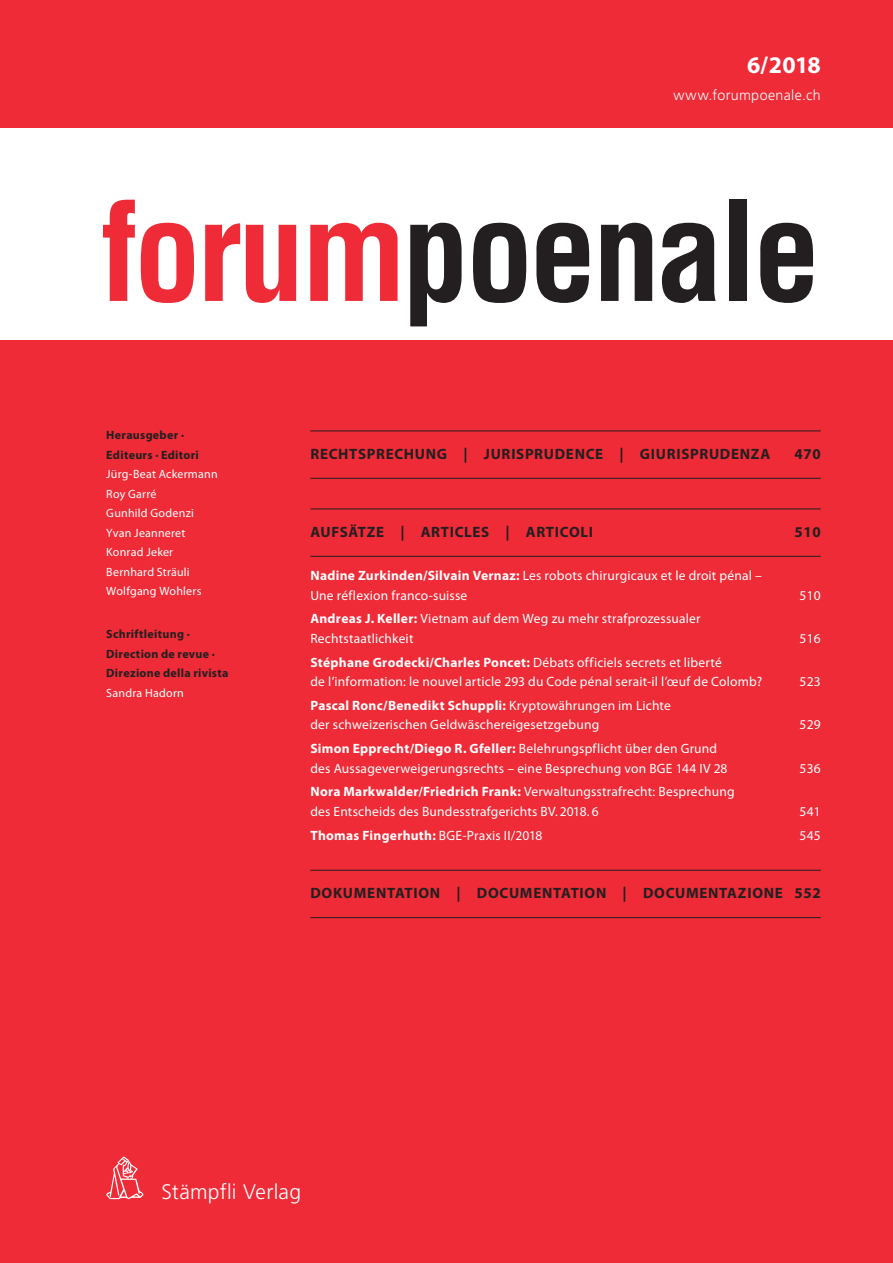
<style>
.page{position:relative;width:893px;height:1263px;background:#fff}
.page>*{position:absolute;margin:0;border:0;box-sizing:border-box;transform-origin:0 0}
.t1{font:700 condensed 135px "Helvetica LT Std";letter-spacing:-.03em;color:#231f20}
.t2{font:700 24px "Myriad Pro";color:#fff}
.t3{font:300 21px "Frutiger";letter-spacing:.015em;color:#fff}
.t4{font:700 15px "Myriad Pro";letter-spacing:.045em;color:#231f20}
.t5{font:300 14.25px "Frutiger";letter-spacing:.025em;color:#fff}
.t6{font:13.5px/19.5px "Myriad Pro";letter-spacing:.015em;color:#fff}
.t7{font:700 13.5px "Myriad Pro";letter-spacing:.02em;color:#fff}
.t8{font:12px/19.5px "Myriad Pro";letter-spacing:.02em;color:#fff}
.t9{font:700 12px/19.5px "Myriad Pro";letter-spacing:.025em;color:#231f20}
.s1{color:#ee2b37}
.s2{font-weight:700}
.s3{font-weight:400}
</style>
<div class="page">
<div style="left:0;top:340px;width:893px;height:923px;background:#ee2b37"></div>
<div style="left:0;top:0;width:893px;height:128px;background:#ee2b37"></div>
<svg style="left:106px;top:1157px;width:38px;height:42px"></svg>
<hr style="left:310px;top:431px;width:511px;height:1px;background:#231f20">
<hr style="left:310px;top:478px;width:511px;height:1px;background:#231f20">
<hr style="left:310px;top:509px;width:511px;height:1px;background:#231f20">
<hr style="left:310px;top:556px;width:511px;height:1px;background:#231f20">
<hr style="left:310px;top:870px;width:511px;height:1px;background:#231f20">
<hr style="left:310px;top:917px;width:511px;height:1px;background:#231f20">
<h2 class="t2" style="left:747px;top:51px;width:75px">6/2018</h2>
<p class="t5" style="left:673px;top:87px;width:149px">www.forumpoenale.ch</p>
<h1 class="t1" style="left:100px;top:167px;width:722px"><span class="s1">forum</span>poenale</h1>
<p class="t9" style="left:106px;top:425px;width:94px">Herausgeber ·<br>Editeurs · Editori</p>
<p class="t8" style="left:106px;top:464px;width:113px">Jürg-Beat Ackermann<br>Roy Garré<br>Gunhild Godenzi<br>Yvan Jeanneret<br>Konrad Jeker<br>Bernhard Sträuli<br>Wolfgang Wohlers</p>
<p class="t9" style="left:106px;top:625px;width:124px">Schriftleitung ·<br>Direction de revue ·<br>Direzione della rivista</p>
<p class="t8" style="left:106px;top:683px;width:79px">Sandra Hadorn</p>
<p class="t4" style="left:310px;top:445px;width:461px">RECHTSPRECHUNG | JURISPRUDENCE | GIURISPRUDENZA</p>
<p class="t4" style="left:794px;top:445px;width:28px">470</p>
<p class="t4" style="left:310px;top:523px;width:284px">AUFSÄTZE | ARTICLES | ARTICOLI</p>
<p class="t4" style="left:794px;top:523px;width:28px">510</p>
<p class="t6" style="left:310px;top:566px;width:453px"><span class="s2">Nadine Zurkinden/Silvain Vernaz:</span> Les robots chirurgicaux et le droit pénal –<br>Une réflexion franco-suisse</p>
<p class="t6" style="left:800px;top:586px;width:23px">510</p>
<p class="t6" style="left:310px;top:609px;width:392px"><span class="s2">Andreas J. Keller:</span> Vietnam auf dem Weg zu mehr strafprozessualer<br>Rechtstaatlichkeit</p>
<p class="t6" style="left:310px;top:653px;width:453px"><span class="s2">Stéphane Grodecki/Charles Poncet:</span> Débats officiels secrets et liberté<br>de l’information: le nouvel article 293 du Code pénal serait-il l’œuf de Colomb?</p>
<p class="t6" style="left:310px;top:696px;width:362px"><span class="s2">Pascal Ronc/Benedikt Schuppli:</span> Kryptowährungen im Lichte der schweizerischen Geldwäschereigesetzgebung</p>
<p class="t6" style="left:310px;top:739px;width:419px"><span class="s2">Simon Epprecht/Diego R. Gfeller:</span> Belehrungspflicht über den Grund des Aussageverweigerungsrechts – eine Besprechung von BGE 144 IV 28</p>
<p class="t6" style="left:310px;top:782px;width:426px"><span class="s2">Nora Markwalder/Friedrich Frank:</span> Verwaltungsstrafrecht: Besprechung des Entscheids des Bundesstrafgerichts BV. 2018. 6</p>
<p class="t6" style="left:800px;top:629px;width:23px">516</p>
<p class="t6" style="left:800px;top:672px;width:23px">523</p>
<p class="t6" style="left:800px;top:715px;width:23px">529</p>
<p class="t6" style="left:800px;top:758px;width:23px">536</p>
<p class="t6" style="left:800px;top:802px;width:23px">541</p>
<p class="t7" style="left:310px;top:827px;width:234px">Thomas Fingerhuth: <span class="s3">BGE-Praxis II/2018</span></p>
<p class="t6" style="left:800px;top:825px;width:23px">545</p>
<p class="t4" style="left:310px;top:885px;width:512px">DOKUMENTATION | DOCUMENTATION | DOCUMENTAZIONE 552</p>
<h3 class="t3" style="left:162px;top:1180px;width:141px">Stämpfli Verlag</h3>
</div>
